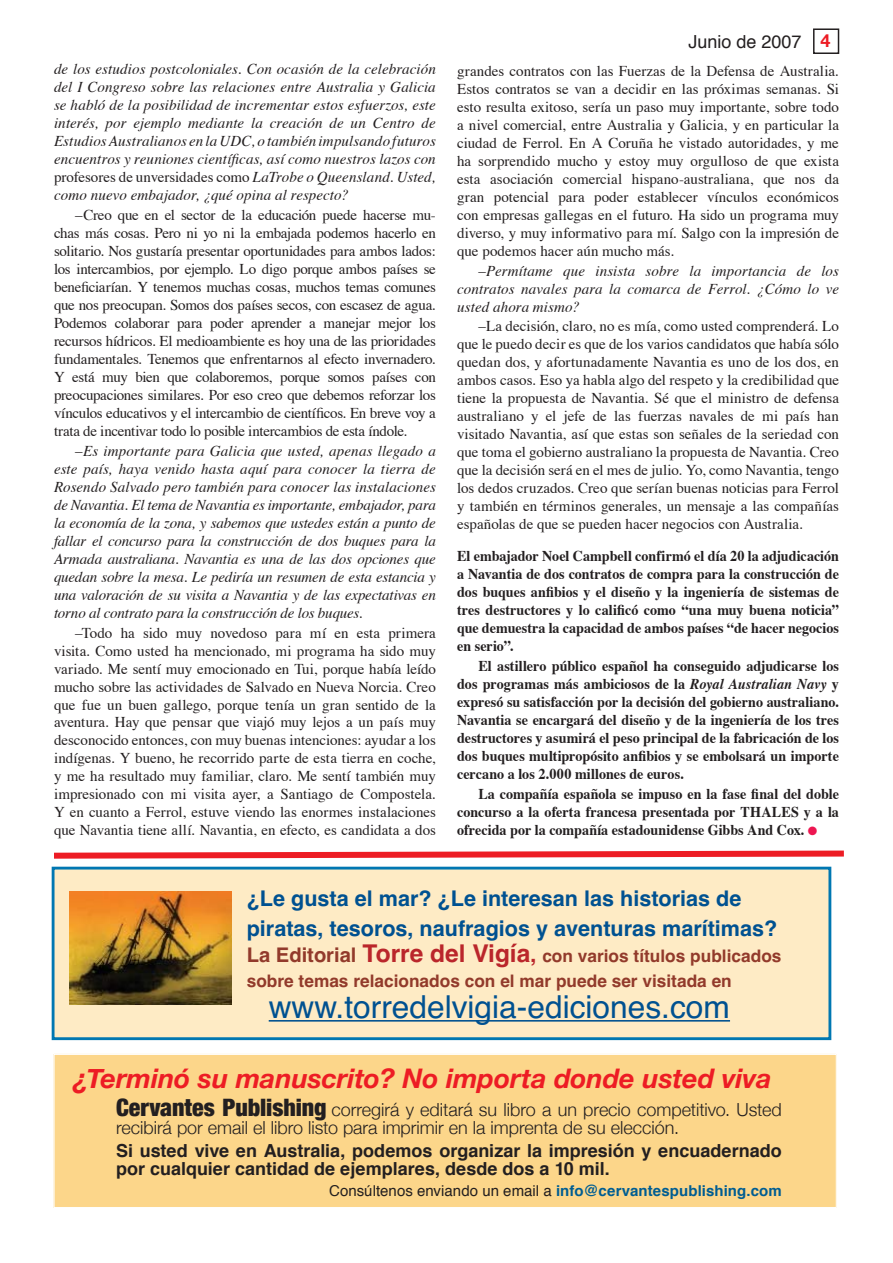
<style>
.page{position:relative;width:893px;height:1263px;background:#fff}
.page>*{position:absolute;margin:0;border:0;box-sizing:border-box;transform-origin:0 0}
.t1{font:31.65px "Helvetica";color:#005191}
.t2{font:italic 700 27px "Helvetica Neue";color:#ed1c24}
.t3{font:700 21.6px/30.3px "Helvetica";color:#005191}
.t4{font:300 18px/18px "Helvetica Neue";color:#231f20}
.t5{font:700 18px/18px "Helvetica";color:#231f20}
.t6{font:18px "Helvetica";color:#231f20}
.t7{font:700 17.25px/24.5px "Helvetica";color:#923a2b}
.t8{font:15px/18px "Times";letter-spacing:-.005em;color:#231f20;text-align:justify}
.t9{font:italic 15px/18px "Times";color:#231f20;text-align:justify}
.t10{font:700 15px/18px "Times";color:#231f20;text-align:justify;scale:.94 1}
.t11{font:700 15px "Helvetica";letter-spacing:.005em;color:#005d92}
.s1{font-style:normal}
.s2{font-family:"Helvetica Neue";font-weight:700;color:#ed1c24}
.s3{font-style:italic}
.s4{color:#ed1651}
.s5{font-size:20.1px}
.s6{font-size:24.45px;color:#ba262b}
.s7{font-size:21.6px;color:#ba262b}
.s8{font-weight:900;font-stretch:condensed;font-size:24px}
.s9{font-weight:400;color:#231f20}
</style>
<div class="page">
<div style="left:813px;top:28px;width:26px;height:26px;border:2px solid #231f20"></div>
<div style="left:53px;top:1053px;width:784px;height:155px;background:#fcd68a"></div>
<div style="left:54px;top:1054px;width:782px;height:154px;border:1px solid #fff"></div>
<svg style="left:54px;top:850px;width:790px;height:9px"></svg>
<div style="left:53px;top:868px;width:777px;height:171px;background:#feebc5"></div>
<div style="left:52px;top:867px;width:779px;height:173px;border:3px solid #0077b2"></div>
<img style="left:70px;top:891px;width:162px;height:113px">
<hr style="left:269px;top:1020px;width:67px;height:2px;background:#005191">
<hr style="left:336px;top:1020px;width:394px;height:2px;background:#005191">
<p class="t9" style="left:54px;top:62px;width:383px">de los estudios postcoloniales. Con ocasión de la celebración del I Congreso sobre las relaciones entre Australia y Galicia se habló de la posibilidad de incrementar estos esfuerzos, este interés, por ejemplo mediante la creación de un Centro de Estudios Australianos en la UDC, o también impulsando futuros encuentros y reuniones científicas, así como nuestros lazos con <span class="s1">profesores de unversidades como</span> LaTrobe o Queensland. Usted, como nuevo embajador, ¿qué opina al respecto?</p>
<p class="t8" style="left:54px;top:207px;width:383px;text-indent:21px">–Creo que en el sector de la educación puede hacerse mu&shy;chas más cosas. Pero ni yo ni la embajada podemos hacerlo en solitario. Nos gustaría presentar oportunidades para am bos lados: los intercambios, por ejemplo. Lo digo porque ambos países se beneficiarían. Y tenemos muchas cosas, muchos temas comunes que nos preocupan. Somos dos países secos, con escasez de agua.<br>Podemos colaborar para poder aprender a manejar mejor los recursos hídricos. El medioambiente es hoy una de las prioridades fundamentales. Tenemos que enfrentarnos al efecto invernadero.<br>Y está muy bien que colaboremos, porque somos países con preocupaciones similares. Por eso creo que debemos reforzar los vínculos educativos y el intercambio de científicos. En breve voy a trata de incentivar todo lo posible intercambios de esta índole.</p>
<p class="t9" style="left:54px;top:443px;width:383px;text-indent:21px"><span class="s1">–</span>Es importante para Galicia que usted, apenas llegado a este país, haya venido hasta aquí para conocer la tierra de Rosendo Salvado pero también para conocer las instalaciones de Navantia. El tema de Navantia es importante, embajador, para la economía de la zona, y sabemos que ustedes están a punto de fallar el concurso para la construcción de dos buques para la Armada australiana. Navantia es una de las dos opciones que quedan sobre la mesa. Le pediría un resumen de esta estancia y una valoración de su visita a Navantia y de las expectativas en torno al contrato para la construcción de los buques.</p>
<p class="t8" style="left:54px;top:625px;width:383px;text-indent:21px">–Todo ha sido muy novedoso para mí en esta primera visita. Como usted ha mencionado, mi programa ha sido muy variado. Me sentí muy emocionado en Tui, porque había leído mucho sobre las actividades de Salvado en Nueva Norcia. Creo que fue un buen gallego, porque tenía un gran sentido de la aventura. Hay que pensar que viajó muy lejos a un país muy desconocido entonces, con muy buenas intenciones: ayudar a los indígenas. Y bueno, he recorrido parte de esta tierra en coche, y me ha resultado muy familiar, claro. Me sentí también muy impresionado con mi visita ayer, a Santiago de Compostela.<br>Y en cuanto a Ferrol, estuve viendo las enormes instalaciones que Navantia tiene allí. Navantia, en efecto, es candidata a dos</p>
<p class="t6" style="left:688px;top:34px;width:144px">Junio de 2007 <span class="s2">4</span></p>
<p class="t8" style="left:457px;top:63px;width:383px">grandes contratos con las Fuerzas de la Defensa de Australia.<br>Estos contratos se van a decidir en las próximas semanas. Si esto resulta exitoso, sería un paso muy importante, sobre todo a nivel comercial, entre Australia y Galicia, y en particular la ciudad de Ferrol. En A Coruña he vistado autoridades, y me ha sorprendido mucho y estoy muy orgulloso de que exista esta asociación comercial hispano-australiana, que nos da gran potencial para poder establecer vínculos económicos con empresas gallegas en el futuro. Ha sido un programa muy diverso, y muy informativo para mí. Salgo con la impresión de que podemos hacer aún mucho más.</p>
<p class="t9" style="left:457px;top:263px;width:383px;text-indent:21px"><span class="s1">–</span>Permítame que insista sobre la importancia de los contratos navales para la comarca de Ferrol. ¿Cómo lo ve usted ahora mismo?</p>
<p class="t8" style="left:457px;top:319px;width:383px;text-indent:21px">–La decisión, claro, no es mía, como usted comprenderá. Lo que le puedo decir es que de los varios candidatos que había sólo quedan dos, y afortunadamente Navantia es uno de los dos, en ambos casos. Eso ya habla algo del respeto y la credibilidad que tiene la propuesta de Navantia. Sé que el ministro de defensa australiano y el jefe de las fuerzas navales de mi país han visitado Navantia, así que estas son señales de la seriedad con que toma el gobierno australiano la propuesta de Navantia. Creo que la decisión será en el mes de julio. Yo, como Navantia, tengo los dedos cruzados. Creo que serían buenas noticias para Ferrol y también en términos generales, un mensaje a las compañías españolas de que se pueden hacer negocios con Australia.</p>
<p class="t10" style="left:457px;top:549px;width:408px">El embajador Noel Campbell confirmó el día 20 la adjudicación a Navantia de dos contratos de compra para la construcción de dos buques anfibios y el diseño y la ingeniería de sistemas de tres destructores y lo calificó como “una muy buena noticia” que demuestra la capacidad de ambos países “de hacer negocios en serio”.</p>
<p class="t10" style="left:457px;top:658px;width:408px;text-indent:21px">El astillero público español ha conseguido adjudicarse los dos programas más ambiciosos de la <span class="s3">Royal Australian Navy</span> y expresó su satisfacción por la decisión del gobierno australiano.<br>Navantia se encargará del diseño y de la ingeniería de los tres destructores y asumirá el peso principal de la fabricación de los dos buques multipropósito anfibios y se embolsará un importe cercano a los 2.000 millones de euros.</p>
<p class="t10" style="left:457px;top:786px;width:408px;text-indent:21px">La compañía española se impuso en la fase final del doble concurso a la oferta francesa presentada por THALES y a la ofrecida por la compañía estadounidense Gibbs And Cox. <span class="s4">●</span></p>
<h3 class="t3" style="left:247px;top:885px;width:532px">¿Le gusta el mar? ¿Le interesan las historias de piratas, tesoros, naufragios y aventuras marítimas?</h3>
<p class="t7" style="left:247px;top:946px;width:536px"><span class="s5">La Editorial</span> <span class="s6">Torre del Vigía</span><span class="s7">,</span> con varios títulos publicados sobre temas relacionados con el mar puede ser visitada en</p>
<h1 class="t1" style="left:269px;top:995px;width:463px">www.torredelvigia-ediciones.com</h1>
<h2 class="t2" style="left:74px;top:1061px;width:699px">¿Terminó su manuscrito? No importa donde usted viva</h2>
<p class="t4" style="left:116px;top:1101px;width:667px"><span class="s8">Cervantes Publishing</span> corregirá y editará su libro a un precio competitivo. Usted recibirá por email el libro listo para imprimir en la imprenta de su elección.</p>
<p class="t5" style="left:116px;top:1143px;width:667px">Si usted vive en Australia, podemos organizar la impresión y encuadernado por cualquier cantidad de ejemplares, desde dos a 10 mil.</p>
<p class="t11" style="left:329px;top:1184px;width:454px"><span class="s9">Consúltenos enviando un email a</span> info@cervantespublishing.com</p>
</div>
